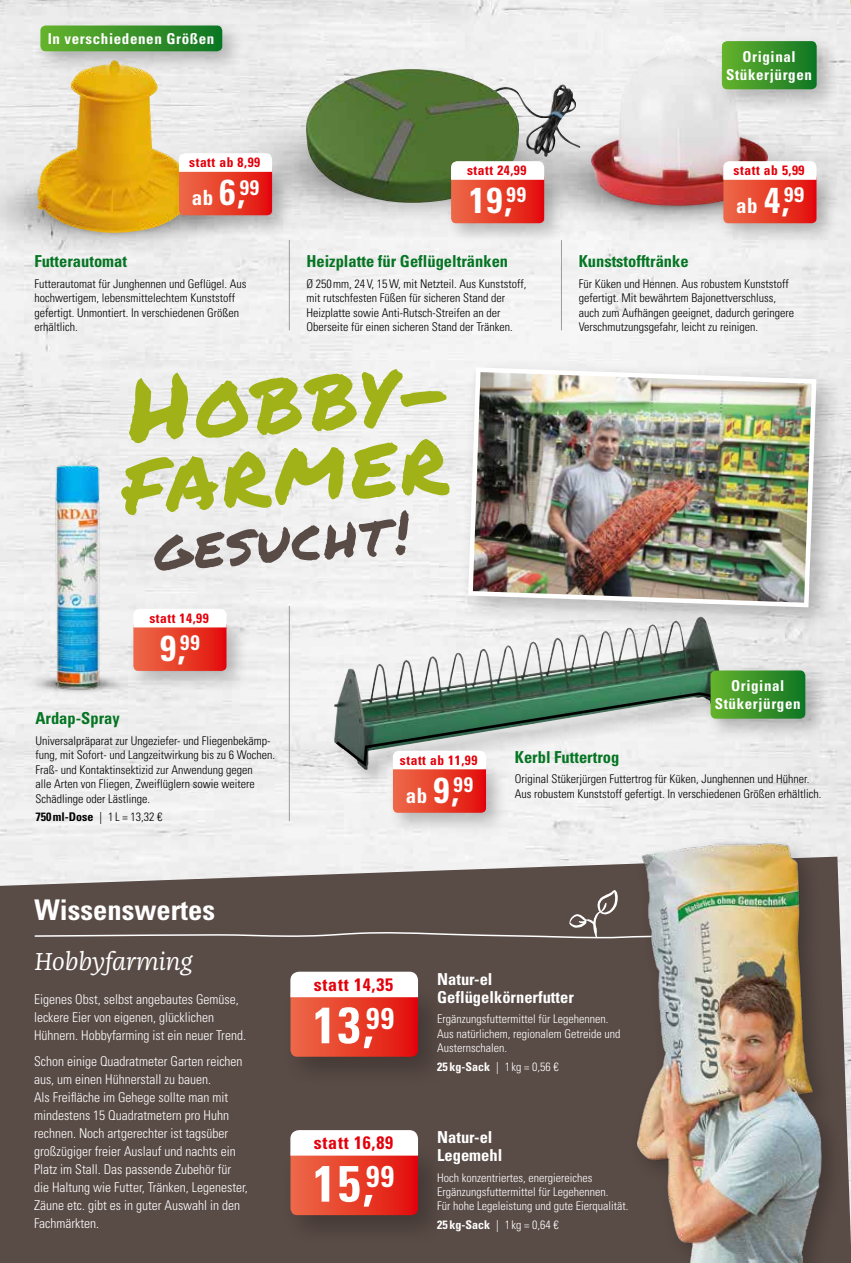
<style>
.page{position:relative;width:851px;height:1263px;background:#fff}
.page>*{position:absolute;margin:0;border:0;box-sizing:border-box;transform-origin:0 0}
.t1{font:89.7px/71.4px "Permanent Marker";color:#a1b219}
.t2{font:58.05px "Permanent Marker";color:#594b46}
.t3{font:700 condensed 51px "Univers LT Std";color:#fff}
.t4{font:700 condensed 36px "Univers LT Std";color:#fff}
.t5{font:700 condensed 28.5px "Univers LT Std";color:#fff}
.t6{font:italic 25.5px "Franziska Pro";color:#fff}
.t7{font:700 condensed 21px "Univers LT Std";letter-spacing:.03em;color:#fff}
.t8{font:700 condensed 18px "Univers LT Std";letter-spacing:.04em;color:#e3000b}
.t9{font:700 condensed 16.5px "Univers LT Std";color:#057523}
.t10{font:700 condensed 16.5px/18px "Univers LT Std";color:#fff}
.t11{font:700 condensed 15px/18px "Univers LT Std";letter-spacing:.04em;color:#fff;text-align:center}
.t12{font:300 condensed 13.5px/18px "Univers LT Std";color:#fff}
.t13{font:700 condensed 13.5px "Univers LT Std";letter-spacing:.04em;color:#e3000b}
.t14{font:300 condensed 12px/14.4px "Univers LT Std";color:#000}
.t15{font:300 condensed 12px/14.4px "Univers LT Std";color:#fff}
.t16{font:700 condensed 12px "Univers LT Std";color:#000}
.s1{font-size:36px}
.s2{font-weight:300}
.s3{font-weight:700}
</style>
<div class="page">
<hr style="left:289px;top:240px;width:1px;height:90px;background:#9c9c9d">
<hr style="left:561px;top:240px;width:1px;height:90px;background:#9c9c9d">
<img style="left:591px;top:35px;width:177px;height:171px">
<div style="left:714px;top:34px;width:127px;height:80px;background:#000;opacity:.25"></div>
<svg style="left:721px;top:41px;width:95px;height:48px"></svg>
<div style="left:717px;top:170px;width:121px;height:76px;background:#000;opacity:.25"></div>
<svg style="left:723px;top:161px;width:91px;height:62px"></svg>
<img style="left:0;top:115px;width:304px;height:187px">
<img style="left:36px;top:76px;width:87px;height:157px">
<div style="left:34px;top:18px;width:212px;height:58px;background:#000;opacity:.25"></div>
<svg style="left:40px;top:26px;width:182px;height:25px"></svg>
<img style="left:123px;top:40px;width:547px;height:252px">
<img style="left:305px;top:69px;width:275px;height:134px">
<div style="left:127px;top:618px;width:121px;height:75px;background:#000;opacity:.25"></div>
<svg style="left:133px;top:609px;width:93px;height:62px"></svg>
<img style="left:17px;top:665px;width:130px;height:33px">
<img style="left:49px;top:455px;width:71px;height:242px">
<img style="left:334px;top:617px;width:388px;height:53px">
<svg style="left:0;top:857px;width:850px;height:406px;fill:#594b46"></svg>
<img style="left:814px;top:85px;width:36px;height:79px">
<img style="left:799px;top:164px;width:51px;height:145px">
<div style="left:282px;top:984px;width:166px;height:103px;background:#000;opacity:.25"></div>
<svg style="left:290px;top:972px;width:128px;height:85px"></svg>
<div style="left:458px;top:357px;width:385px;height:278px;background:#000;opacity:.25"></div>
<img style="left:465px;top:365px;width:353px;height:245px">
<div style="left:444px;top:170px;width:122px;height:76px;background:#000;opacity:.25"></div>
<svg style="left:451px;top:161px;width:93px;height:62px"></svg>
<div style="left:173px;top:163px;width:121px;height:75px;background:#000;opacity:.25"></div>
<svg style="left:179px;top:153px;width:93px;height:62px"></svg>
<div style="left:281px;top:1142px;width:168px;height:104px;background:#000;opacity:.25"></div>
<svg style="left:290px;top:1130px;width:128px;height:85px"></svg>
<div style="left:628px;top:835px;width:217px;height:428px;background:#000;opacity:.25"></div>
<img style="left:615px;top:826px;width:221px;height:437px">
<svg style="left:34px;top:890px;width:650px;height:49px"></svg>
<div style="left:386px;top:760px;width:122px;height:75px;background:#000;opacity:.25"></div>
<div style="left:703px;top:663px;width:126px;height:80px;background:#000;opacity:.25"></div>
<svg style="left:333px;top:670px;width:472px;height:143px"></svg>
<hr style="left:289px;top:606px;width:1px;height:215px;background:#9c9c9d">
<p class="t11" style="left:48px;top:29px;width:168px">In verschiedenen Größen</p>
<p class="t13" style="left:189px;top:154px;width:72px">statt ab 8,99</p>
<h3 class="t7" style="left:192px;top:179px;width:69px">ab <span class="s1">6,</span>99</h3>
<h3 class="t9" style="left:34px;top:251px;width:94px">Futterautomat</h3>
<p class="t14" style="left:34px;top:276px;width:213px">Futterautomat für Junghennen und Geflügel. Aus hochwertigem, lebensmittelechtem Kunststoff gefertigt. Unmontiert. In verschiedenen Größen erhältlich.</p>
<p class="t13" style="left:467px;top:162px;width:61px">statt 24,99</p>
<h3 class="t4" style="left:469px;top:178px;width:58px">19,<sup>99</sup></h3>
<h3 class="t9" style="left:306px;top:251px;width:203px">Heizplatte für Geflügeltränken</h3>
<p class="t14" style="left:306px;top:276px;width:221px">Ø 250mm, 24V, 15W, mit Netzteil. Aus Kunststoff, mit rutschfesten Füßen für sicheren Stand der Heizplatte sowie Anti-Rutsch-Streifen an der Oberseite für einen sicheren Stand der Tränken.</p>
<h1 class="t1" style="left:114px;top:372px;width:327px;rotate:-4deg">Hobby&shy;farmer</h1>
<h2 class="t2" style="left:150px;top:507px;width:258px;rotate:-4deg">gesucht!</h2>
<p class="t13" style="left:149px;top:610px;width:61px">statt 14,99</p>
<h3 class="t4" style="left:160px;top:626px;width:41px">9,<sup>99</sup></h3>
<p class="t11" style="left:726px;top:47px;width:87px">Original<br>Stükerjürgen</p>
<p class="t13" style="left:733px;top:162px;width:72px">statt ab 5,99</p>
<h3 class="t7" style="left:736px;top:187px;width:69px">ab <span class="s1">4,</span>99</h3>
<h3 class="t9" style="left:578px;top:251px;width:112px">Kunststofftränke</h3>
<p class="t14" style="left:578px;top:276px;width:217px">Für Küken und Hennen. Aus robustem Kunststoff gefertigt. Mit bewährtem Bajonettverschluss, auch zum Aufhängen geeignet, dadurch geringere Verschmutzungsgefahr, leicht zu reinigen.</p>
<h3 class="t9" style="left:35px;top:708px;width:86px">Ardap-Spray</h3>
<p class="t14" style="left:35px;top:734px;width:241px">Universalpräparat zur Ungeziefer- und Fliegenbekämp&shy;fung, mit Sofort- und Langzeitwirkung bis zu 6 Wochen.<br>Fraß- und Kontaktinsektizid zur Anwendung gegen<br>alle Arten von Fliegen, Zweiflüglern sowie weitere Schädlinge oder Lästlinge.</p>
<p class="t16" style="left:35px;top:810px;width:128px">750ml-Dose <span class="s2">| 1 L = 13,32 €</span></p>
<h3 class="t5" style="left:35px;top:892px;width:182px">Wissenswertes</h3>
<h3 class="t6" style="left:35px;top:945px;width:160px">Hobbyfarming</h3>
<p class="t12" style="left:34px;top:990px;width:213px">Eigenes Obst, selbst angebautes Gemüse, leckere Eier von eigenen, glücklichen<br>Hühnern. Hobbyfarming ist ein neuer Trend.</p>
<p class="t12" style="left:34px;top:1052px;width:215px">Schon einige Quadratmeter Garten reichen aus, um einen Hühnerstall zu bauen.<br>Als Freifläche im Gehege sollte man mit mindestens 15 Quadratmetern pro Huhn rechnen. Noch artgerechter ist tagsüber großzügiger freier Auslauf und nachts ein Platz im Stall. Das passende Zubehör für die Haltung wie Futter, Tränken, Legenester, Zäune etc. gibt es in guter Auswahl in den Fachmärkten.</p>
<p class="t13" style="left:400px;top:752px;width:79px">statt ab 11,99</p>
<h3 class="t7" style="left:406px;top:777px;width:69px">ab <span class="s1">9,</span>99</h3>
<p class="t11" style="left:714px;top:677px;width:87px">Original<br>Stükerjürgen</p>
<h3 class="t9" style="left:514px;top:747px;width:106px">Kerbl Futtertrog</h3>
<p class="t14" style="left:514px;top:772px;width:308px">Original Stükerjürgen Futtertrog für Küken, Junghennen und Hühner.<br>Aus robustem Kunststoff gefertigt. In verschiedenen Größen erhältlich.</p>
<h3 class="t8" style="left:314px;top:973px;width:81px">statt 14,35</h3>
<h3 class="t3" style="left:313px;top:994px;width:82px">13,<sup>99</sup></h3>
<h3 class="t8" style="left:314px;top:1132px;width:81px">statt 16,89</h3>
<h3 class="t3" style="left:313px;top:1152px;width:82px">15,<sup>99</sup></h3>
<h3 class="t10" style="left:437px;top:970px;width:138px">Natur-el<br>Geflügelkörnerfutter</h3>
<p class="t15" style="left:437px;top:1012px;width:185px">Ergänzungsfuttermittel für Legehennen.<br>Aus natürlichem, regionalem Getreide und<br>Austernschalen.</p>
<p class="t15" style="left:437px;top:1059px;width:123px"><span class="s3">25 kg-Sack</span> | 1 kg = 0,56 €</p>
<h3 class="t10" style="left:437px;top:1128px;width:67px">Natur-el<br>Legemehl</h3>
<p class="t15" style="left:437px;top:1170px;width:193px">Hoch konzentriertes, energiereiches<br>Ergänzungsfuttermittel für Legehennen.<br>Für hohe Legeleistung und gute Eierqualität.</p>
<p class="t15" style="left:437px;top:1217px;width:123px"><span class="s3">25 kg-Sack</span> | 1 kg = 0,64 €</p>
</div>
